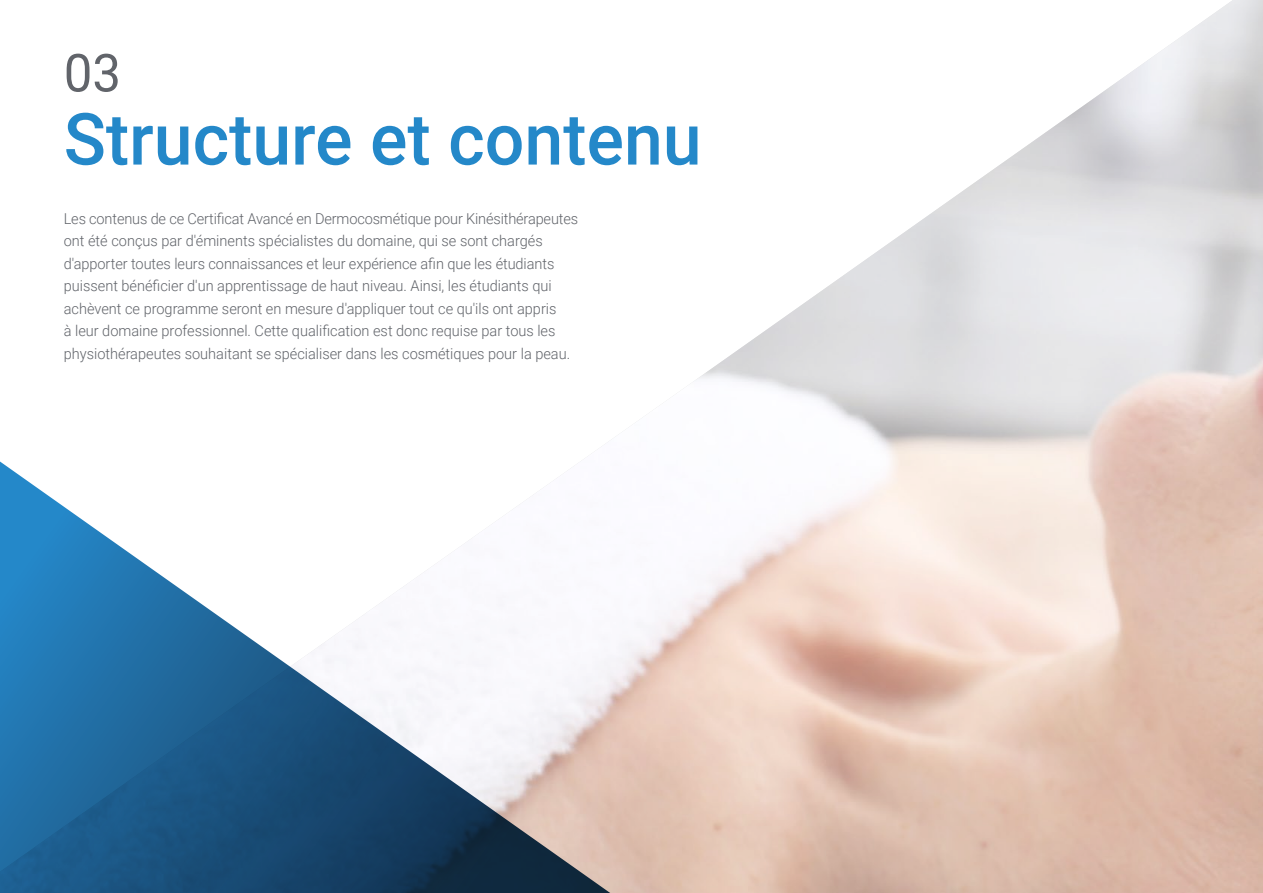
<style>
.page{position:relative;width:1263px;height:893px;background:#fff}
.page>*{position:absolute;margin:0;border:0;box-sizing:border-box;transform-origin:0 0}
.t1{font:500 72px "Roboto";color:#2488c9}
.t2{font:52.5px "Roboto";color:#61646a}
.t3{font:300 15px/22.5px "Roboto";color:#61646a}
</style>
<div class="page">
<svg style="left:0;top:446px;width:640px;height:447px"></svg>
<h2 class="t2" style="left:64px;top:36px;width:59px">03</h2>
<h1 class="t1" style="left:64px;top:89px;width:639px">Structure et contenu</h1>
<p class="t3" style="left:64px;top:207px;width:516px">Les contenus de ce Certificat Avancé en Dermocosmétique pour Kinésithérapeutes ont été conçus par d'éminents spécialistes du domaine, qui se sont chargés d'apporter toutes leurs connaissances et leur expérience afin que les étudiants puissent bénéficier d'un apprentissage de haut niveau. Ainsi, les étudiants qui achèvent ce programme seront en mesure d'appliquer tout ce qu'ils ont appris<br>à leur domaine professionnel. Cette qualification est donc requise par tous les physiothérapeutes souhaitant se spécialiser dans les cosmétiques pour la peau.</p>
</div>
